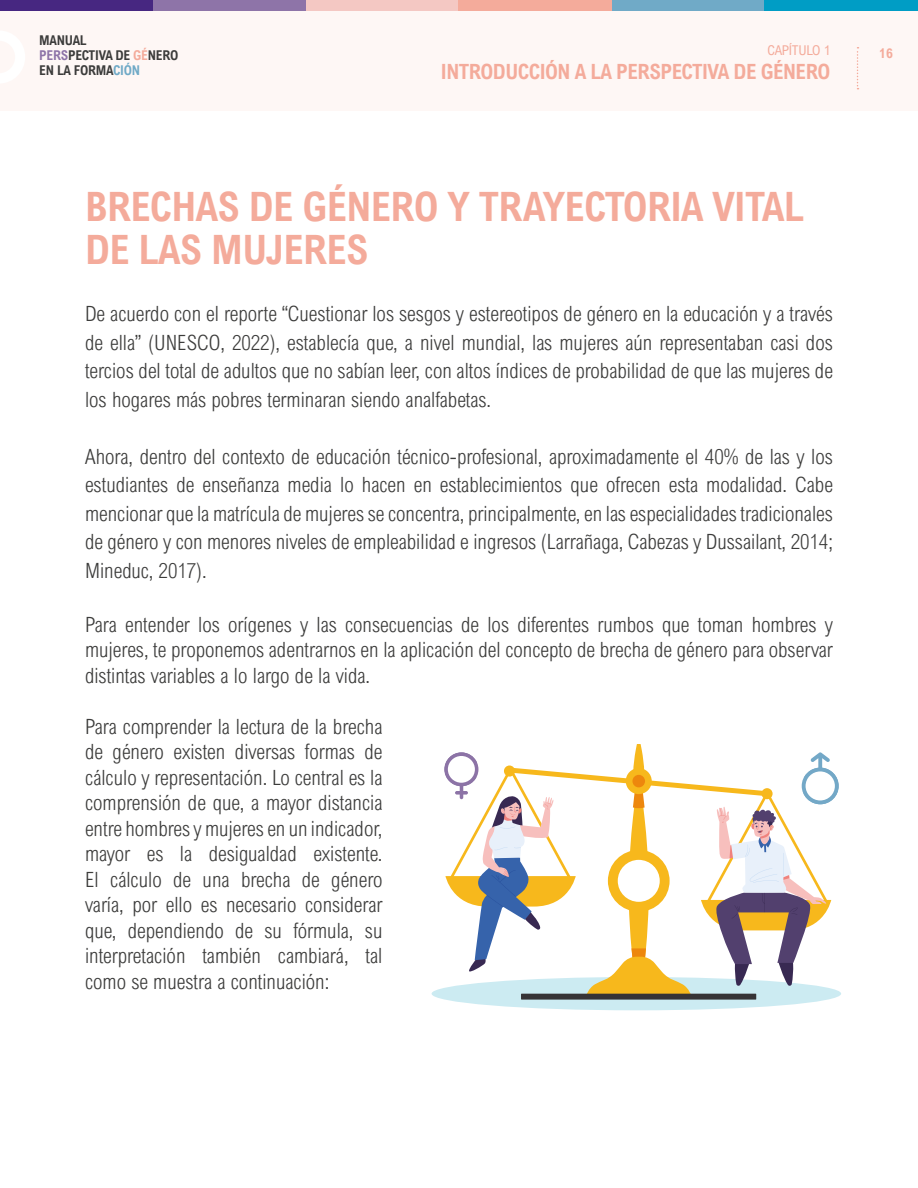
<style>
.page{position:relative;width:918px;height:1188px;background:#fff}
.page>*{position:absolute;margin:0;border:0;box-sizing:border-box;transform-origin:0 0}
.t1{font:700 40.5px/43.5px "Arial Nova Cond";letter-spacing:-.015em;color:#f4ab9b}
.t2{font:300 21px/25.5px "Arial Nova Cond";color:#3c3c3b;text-align:justify}
.t3{font:700 21px "Arial Nova Cond";letter-spacing:-.025em;color:#f4ab9b}
.t4{font:700 13.5px/15px "Arial Nova Cond";letter-spacing:-.02em;color:#3c3c3b}
.t5{font:13.5px "Arial Nova Cond";letter-spacing:-.025em;color:#f4ab9b}
.t6{font:700 13.5px "Arial Nova Cond";color:#f4ab9b}
.s1{color:#8e74a8}
.s2{color:#f4ab9b}
.s3{color:#70aac7}
</style>
<div class="page">
<div style="left:0;top:0;width:918px;height:111px;background:#fef7f5"></div>
<svg style="left:857px;top:47px;width:2px;height:42px"></svg>
<div style="left:305px;top:0;width:153px;height:10px;background:#f4c8c3"></div>
<div style="left:152px;top:0;width:154px;height:10px;background:#8e74a8"></div>
<div style="left:611px;top:0;width:154px;height:10px;background:#70aac7"></div>
<div style="left:458px;top:0;width:154px;height:10px;background:#f4ab9b"></div>
<div style="left:765px;top:0;width:153px;height:10px;background:#009dc5"></div>
<div style="left:0;top:0;width:152px;height:10px;background:#472781"></div>
<div style="left:432px;top:977px;width:409px;height:33px;background:#ccebf2;border-radius:50%"></div>
<div style="left:521px;top:994px;width:235px;height:6px;background:#363336"></div>
<svg style="left:445px;top:744px;width:394px;height:252px"></svg>
<div style="left:802px;top:768px;width:37px;height:36px;background:#73a8c7;border-radius:50%"></div>
<div style="left:806px;top:771px;width:29px;height:29px;background:#fff;border-radius:50%"></div>
<div style="left:762px;top:788px;width:11px;height:11px;background:#f7b81c;border-radius:50%"></div>
<p class="t4" style="left:39px;top:33px;width:141px">MANUAL<br><span class="s1">PERS</span>PECTIVA DE <span class="s2">GÉ</span>NERO<br>EN LA FORMA<span class="s3">CIÓN</span></p>
<p class="t5" style="left:768px;top:42px;width:64px">CAPÍTULO 1</p>
<p class="t3" style="left:441px;top:59px;width:391px">INTRODUCCIÓN A LA PERSPECTIVA DE GÉNERO</p>
<h1 class="t1" style="left:85px;top:184px;width:721px">BRECHAS DE GÉNERO Y TRAYECTORIA VITAL<br>DE LAS MUJERES</h1>
<p class="t2" style="left:85px;top:299px;width:749px;line-height:28.5px">De acuerdo con el reporte “Cuestionar los sesgos y estereotipos de género en la educación y a través de ella” (UNESCO, 2022), establecía que, a nivel mundial, las mujeres aún representaban casi dos tercios del total de adultos que no sabían leer, con altos índices de probabilidad de que las mujeres de los hogares más pobres terminaran siendo analfabetas.</p>
<p class="t2" style="left:85px;top:442px;width:749px;line-height:28.5px">Ahora, dentro del contexto de educación técnico-profesional, aproximadamente el 40% de las y los estudiantes de enseñanza media lo hacen en establecimientos que ofrecen esta modalidad. Cabe mencionar que la matrícula de mujeres se concentra, principalmente, en las especialidades tradicionales de género y con menores niveles de empleabilidad e ingresos (Larrañaga, Cabezas y Dussailant, 2014; Mineduc, 2017).</p>
<p class="t2" style="left:85px;top:611px;width:749px">Para entender los orígenes y las consecuencias de los diferentes rumbos que toman hombres y mujeres, te proponemos adentrarnos en la aplicación del concepto de brecha de género para observar distintas variables a lo largo de la vida.</p>
<p class="t2" style="left:85px;top:713px;width:299px">Para comprender la lectura de la brecha de género existen diversas formas de cálculo y representación. Lo central es la comprensión de que, a mayor distancia entre hombres y mujeres en un indicador, mayor es la desigualdad existente.<br>El cálculo de una brecha de género varía, por ello es necesario considerar que, dependiendo de su fórmula, su interpretación también cambiará, tal como se muestra a continuación:</p>
<p class="t6" style="left:879px;top:44px;width:15px">16</p>
</div>
